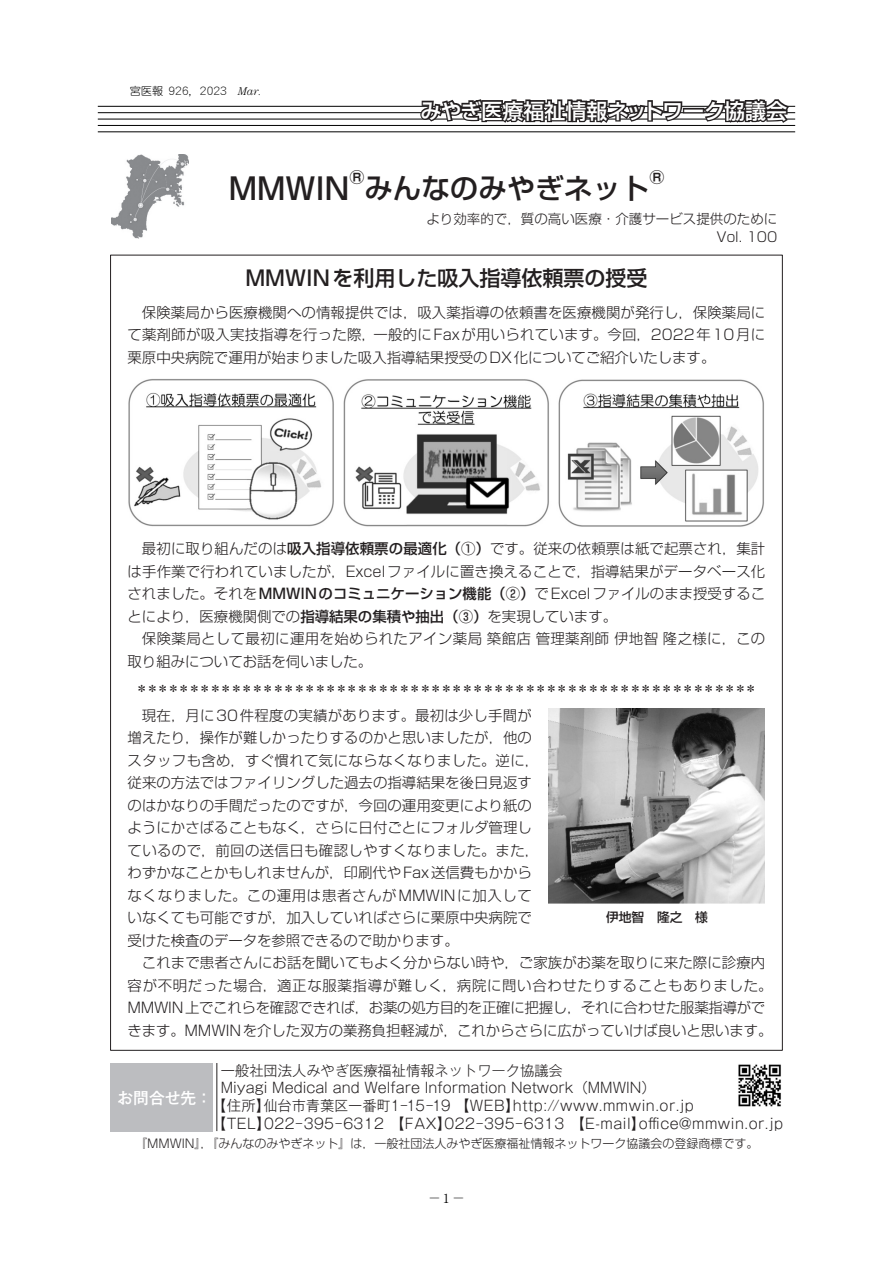
<style>
.page{position:relative;width:893px;height:1263px;background:#fff}
.page>*{position:absolute;margin:0;border:0;box-sizing:border-box;transform-origin:0 0}
.t1{font:28.5px "Shin Go Pr 6 N Medium 90 pv RKSJ H";color:#231f20}
.t2{font:21px "Shin Go Pr 6 N Medium 90 pv RKSJ H";color:#231f20}
.t3{font:15.75px "Gothic MB101 Pr 6 N Medium 90 pv RKSJ H";color:#fff}
.t4{font:14.4px/22.5px "Shin Go Pr 6 N Light 90 pv RKSJ H";letter-spacing:.005em;color:#231f20;text-align:justify}
.t5{font:14.4px/22.5px "Shin Go Pr 6 N Light 90 pv RKSJ H";letter-spacing:.03em;color:#231f20}
.t6{font:14.25px "Gothic MB101 Pr 6 N Light 90 pv RKSJ H";letter-spacing:.035em;color:#231f20}
.t7{font:14.25px "Gothic MB101 Pr 6 N Light 90 pv RKSJ H";color:#231f20}
.t8{font:13.5px "Shin Go Pr 6 N Light 90 pv RKSJ H";color:#231f20}
.t9{font:300 13.5px "Ryumin";color:#000}
.t10{font:12.75px "Shin Go Pr 6 N Medium 90 pv RKSJ H";color:#231f20}
.t11{font:12px "Shin Go Pr 6 N Light 90 pv RKSJ H";color:#231f20}
.t12{font:300 11.25px "DFP Maru Gothic CID";color:#000}
.s1{font-family:"Century";font-style:italic}
.s2{font-size:30px}
.s3{font-family:"Shin Go Pr 6 N Medium 90 pv RKSJ H"}
.s4{font-family:"Century"}
</style>
<div class="page">
<hr style="left:98px;top:106px;width:697px;height:1px;background:#000">
<hr style="left:98px;top:112px;width:697px;height:1px;background:#000">
<hr style="left:98px;top:119px;width:697px;height:1px;background:#000">
<hr style="left:98px;top:125px;width:697px;height:1px;background:#000">
<hr style="left:98px;top:132px;width:697px;height:1px;background:#000">
<div style="left:111px;top:1063px;width:102px;height:68px;background:#bcbdc0"></div>
<hr style="left:217px;top:1063px;width:1px;height:68px;background:#231f20">
<img style="left:111px;top:154px;width:78px;height:84px">
<img style="left:738px;top:1064px;width:43px;height:43px">
<img style="left:548px;top:708px;width:217px;height:196px">
<img style="left:128px;top:379px;width:636px;height:148px">
<p class="t12" style="left:130px;top:85px;width:134px">宮医報 926，2023 <span class="s1">Mar.</span></p>
<h2 class="t2" style="left:421px;top:94px;width:368px">みやぎ医療福祉情報ネットワーク協議会</h2>
<h1 class="t1" style="left:229px;top:165px;width:452px"><span class="s2">MMWIN®</span>みんなのみやぎネット<span class="s2">®</span></h1>
<p class="t8" style="left:426px;top:208px;width:352px">より効率的で，質の高い医療・介護サービス提供のために</p>
<p class="t8" style="left:716px;top:226px;width:62px">Vol. 100</p>
<h2 class="t2" style="left:245px;top:261px;width:403px">MMWINを利用した吸入指導依頼票の授受</h2>
<p class="t4" style="left:128px;top:300px;width:639px;text-indent:14px">保険薬局から医療機関への情報提供では，吸入薬指導の依頼書を医療機関が発行し，保険薬局にて薬剤師が吸入実技指導を行った際，一般的にFaxが用いられています。今回，2022年10月に栗原中央病院で運用が始まりました吸入指導結果授受のDX化についてご紹介いたします。</p>
<p class="t4" style="left:128px;top:536px;width:639px;text-indent:14px">最初に取り組んだのは<span class="s3">吸入指導依頼票の最適化（①）</span>です。従来の依頼票は紙で起票され，集計は手作業で行われていましたが，Excelファイルに置き換えることで，指導結果がデータベース化されました。それを<span class="s3">MMWINのコミュニケーション機能（②）</span>でExcelファイルのまま授受することにより，医療機関側での<span class="s3">指導結果の集積や抽出（③）</span>を実現しています。</p>
<p class="t5" style="left:128px;top:626px;width:639px;text-indent:14px">保険薬局として最初に運用を始められたアイン薬局築館店管理薬剤師伊地智隆之様に，この取り組みについてお話を伺いました。</p>
<p class="t11" style="left:136px;top:678px;width:622px">＊＊＊＊＊＊＊＊＊＊＊＊＊＊＊＊＊＊＊＊＊＊＊＊＊＊＊＊＊＊＊＊＊＊＊＊＊＊＊＊＊＊＊＊＊＊＊＊＊＊＊＊＊＊＊＊＊＊＊</p>
<p class="t4" style="left:128px;top:703px;width:413px;text-align:left;text-indent:14px">現在，月に30件程度の実績があります。最初は少し手間が増えたり，操作が難しかったりするのかと思いましたが，他のスタッフも含め，すぐ慣れて気にならなくなりました。逆に，従来の方法ではファイリングした過去の指導結果を後日見返すのはかなりの手間だったのですが，今回の運用変更により紙のようにかさばることもなく，さらに日付ごとにフォルダ管理しているので，前回の送信日も確認しやすくなりました。また，わずかなことかもしれませんが，印刷代やFax送信費もかからなくなりました。この運用は患者さんがMMWINに加入していなくても可能ですが，加入していればさらに栗原中央病院で受けた検査のデータを参照できるので助かります。</p>
<p class="t4" style="left:128px;top:950px;width:646px;text-align:center">これまで患者さんにお話を聞いてもよく分からない時や，ご家族がお薬を取りに来た際に診療内<br>容が不明だった場合，適正な服薬指導が難しく，病院に問い合わせたりすることもありました。MMWIN上でこれらを確認できれば，お薬の処方目的を正確に把握し，それに合わせた服薬指導ができます。MMWINを介した双方の業務負担軽減が，これからさらに広がっていけば良いと思います。</p>
<p class="t10" style="left:606px;top:906px;width:103px">伊地智　隆之　様</p>
<p class="t7" style="left:221px;top:1059px;width:343px">一般社団法人みやぎ医療福祉情報ネットワーク協議会</p>
<p class="t7" style="left:221px;top:1076px;width:436px">Miyagi Medical and Welfare Information Network（MMWIN）</p>
<p class="t6" style="left:212px;top:1094px;width:483px">【住所】仙台市青葉区一番町１－15－19 【WEB】http://www.mmwin.or.jp</p>
<p class="t6" style="left:212px;top:1112px;width:573px">【TEL】022－395－6312 【FAX】022－395－6313 【E-mail】office@mmwin.or.jp</p>
<p class="t3" style="left:118px;top:1084px;width:96px">お問合せ先：</p>
<p class="t11" style="left:135px;top:1133px;width:625px">『MMWIN』，『みんなのみやぎネット』は，一般社団法人みやぎ医療福祉情報ネットワーク協議会の登録商標です。</p>
<p class="t9" style="left:428px;top:1191px;width:39px">−<span class="s4">1</span>−</p>
</div>
